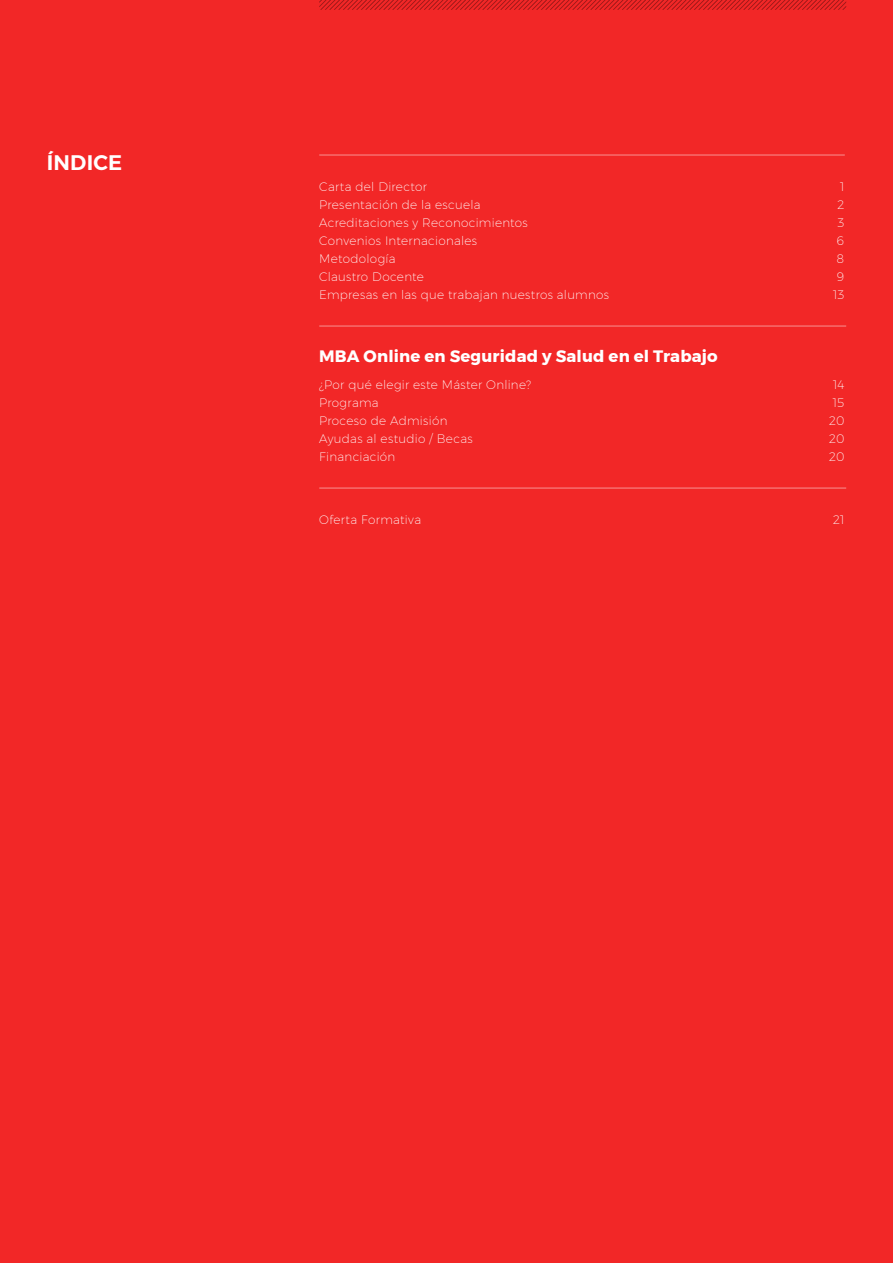
<style>
.page{position:relative;width:893px;height:1263px;background:#f22727}
.page>*{position:absolute;margin:0;border:0;box-sizing:border-box;transform-origin:0 0}
.t1{font:600 21px "Montserrat";color:#fff}
.t2{font:700 16.5px "Montserrat";letter-spacing:.01em;color:#fff}
.t3{font:200 12px "Montserrat";letter-spacing:.025em;color:#fff}
</style>
<div class="page">
<hr style="left:319px;top:326px;width:527px;height:1px;background:#fff">
<hr style="left:319px;top:488px;width:527px;height:1px;background:#fff">
<hr style="left:319px;top:155px;width:526px;height:1px;background:#fff">
<svg style="left:319px;top:0;width:527px;height:10px"></svg>
<h1 class="t1" style="left:47px;top:145px;width:77px">ÍNDICE</h1>
<p class="t3" style="left:319px;top:178px;width:109px">Carta del Director</p>
<p class="t3" style="left:840px;top:178px;width:6px">1</p>
<p class="t3" style="left:319px;top:196px;width:163px">Presentación de la escuela</p>
<p class="t3" style="left:837px;top:196px;width:8px">2</p>
<p class="t3" style="left:319px;top:214px;width:210px">Acreditaciones y Reconocimientos</p>
<p class="t3" style="left:837px;top:214px;width:8px">3</p>
<p class="t3" style="left:319px;top:232px;width:159px">Convenios Internacionales</p>
<p class="t3" style="left:837px;top:232px;width:9px">6</p>
<p class="t3" style="left:319px;top:250px;width:78px">Metodología</p>
<p class="t3" style="left:836px;top:250px;width:9px">8</p>
<p class="t3" style="left:319px;top:268px;width:106px">Claustro Docente</p>
<p class="t3" style="left:837px;top:268px;width:9px">9</p>
<p class="t3" style="left:319px;top:286px;width:291px">Empresas en las que trabajan nuestros alumnos</p>
<p class="t3" style="left:833px;top:286px;width:13px">13</p>
<h2 class="t2" style="left:319px;top:343px;width:400px">MBA Online en Seguridad y Salud en el Trabajo</h2>
<p class="t3" style="left:319px;top:376px;width:213px">¿Por qué elegir este Máster Online?</p>
<p class="t3" style="left:833px;top:376px;width:13px">14</p>
<p class="t3" style="left:319px;top:394px;width:61px">Programa</p>
<p class="t3" style="left:833px;top:394px;width:13px">15</p>
<p class="t3" style="left:319px;top:412px;width:130px">Proceso de Admisión</p>
<p class="t3" style="left:829px;top:412px;width:17px">20</p>
<p class="t3" style="left:319px;top:430px;width:155px">Ayudas al estudio / Becas</p>
<p class="t3" style="left:829px;top:430px;width:17px">20</p>
<p class="t3" style="left:319px;top:448px;width:78px">Financiación</p>
<p class="t3" style="left:829px;top:448px;width:17px">20</p>
<p class="t3" style="left:319px;top:511px;width:103px">Oferta Formativa</p>
<p class="t3" style="left:833px;top:511px;width:13px">21</p>
</div>
